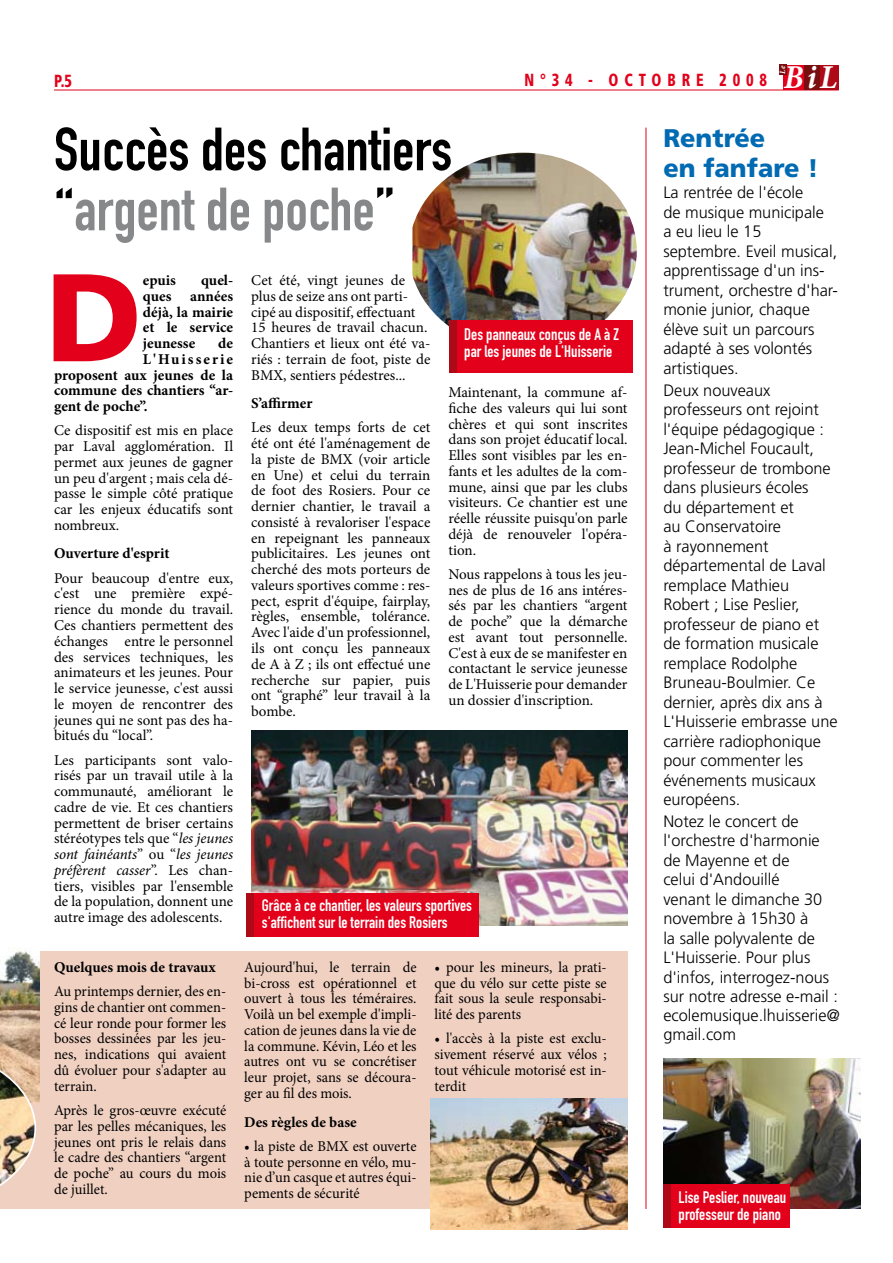
<style>
.page{position:relative;width:893px;height:1263px;background:#fff}
.page>*{position:absolute;margin:0;border:0;box-sizing:border-box;transform-origin:0 0}
.t1{font:900 124.5px "Frutiger LT Std";color:#e2001a}
.t2{font:60px/60px "DIN Engschrift Std";color:#000}
.t3{font:900 25.5px/30px "Frutiger LT Std";color:#006ab2}
.t4{font:900 condensed 17.55px "Frutiger LT Std";letter-spacing:.4em;color:#e2001a;scale:.83 1}
.t5{font:300 16.5px/19.5px "Frutiger LT Std";color:#000}
.t6{font:16.5px/16.5px "DIN Engschrift Std";color:#fff}
.t7{font:15px/15.8px "Minion Pro";color:#000;text-align:justify}
.t8{font:700 15px/15.8px "Minion Pro";color:#000;text-align:justify}
.t9{font:700 15px "Minion Pro";letter-spacing:.13em;color:#000}
.t10{font:italic 700 8.1px "Minion Pro";color:#fff}
.s1{font-family:"Minion Pro";font-weight:700;font-style:italic;font-stretch:normal;font-size:33.45px;color:#fff}
.s2{font-family:"Minion Pro";font-weight:700;font-style:italic;font-stretch:normal;font-size:33.9px;color:#fff}
.s3{color:#87888a}
.s4{font-style:italic}
</style>
<div class="page">
<img style="left:412px;top:153px;width:225px;height:197px">
<hr style="left:54px;top:90px;width:785px;height:1px;background:#e2001a">
<div style="left:783px;top:65px;width:55px;height:25px;background:#e2001a"></div>
<div style="left:816px;top:65px;width:23px;height:25px;background:#ae0917"></div>
<div style="left:804px;top:65px;width:16px;height:25px;background:#790e11"></div>
<div style="left:779px;top:65px;width:7px;height:10px;background:#790e11"></div>
<div style="left:0;top:951px;width:627px;height:258px;background:#f0d0c1"></div>
<hr style="left:646px;top:128px;width:1px;height:1081px;background:#e2001a">
<img style="left:252px;top:730px;width:375px;height:195px">
<div style="left:248px;top:893px;width:231px;height:43px;background:#e2001a"></div>
<div style="left:247px;top:893px;width:7px;height:43px;background:#ae0917"></div>
<img style="left:431px;top:1098px;width:196px;height:131px">
<div style="left:451px;top:320px;width:181px;height:53px;background:#e2001a"></div>
<div style="left:449px;top:320px;width:8px;height:53px;background:#ae0917"></div>
<img style="left:663px;top:1058px;width:197px;height:151px">
<div style="left:665px;top:1185px;width:124px;height:43px;background:#e2001a"></div>
<div style="left:663px;top:1185px;width:8px;height:43px;background:#ae0917"></div>
<img style="left:0;top:948px;width:40px;height:154px">
<img style="left:0;top:1046px;width:36px;height:140px">
<p class="t10" style="left:777px;top:74px;width:9px;rotate:-90deg">Le</p>
<p class="t4" style="left:54px;top:70px;width:23px">P.5</p>
<p class="t4" style="left:524px;top:69px;width:378px">N°34 - OCTOBRE 2008 <span class="s1">B</span><span class="s2">i</span><span class="s1">L</span></p>
<h2 class="t2" style="left:54px;top:120px;width:400px">Succès des chantiers ‘‘<span class="s3">argent de poche</span>’’</h2>
<h1 class="t1" style="left:45px;top:242px;width:98px">D</h1>
<p class="t8" style="left:143px;top:272px;width:35px">epuis</p>
<p class="t8" style="left:201px;top:272px;width:34px">quel-</p>
<p class="t8" style="left:143px;top:288px;width:30px">ques</p>
<p class="t8" style="left:143px;top:288px;width:92px;text-indent:47px">années déjà, la mairie et le service jeunesse</p>
<p class="t8" style="left:218px;top:335px;width:16px">de</p>
<p class="t9" style="left:143px;top:349px;width:92px">L'Huisserie</p>
<p class="t8" style="left:54px;top:367px;width:181px">proposent aux jeunes de la</p>
<p class="t8" style="left:54px;top:383px;width:181px">commune des chantiers ‘‘ar-</p>
<p class="t8" style="left:54px;top:398px;width:95px">gent de poche’’.</p>
<p class="t7" style="left:54px;top:423px;width:181px">Ce dispositif est mis en place par Laval agglomération. Il permet aux jeunes de gagner un peu d'argent ; mais cela dé&shy;passe le simple côté pratique car les enjeux éducatifs sont nombreux.</p>
<p class="t8" style="left:54px;top:546px;width:117px">Ouverture d'esprit</p>
<p class="t7" style="left:54px;top:570px;width:181px">Pour beaucoup d'entre eux, c'est une première expé&shy;rience du monde du travail.<br>Ces chantiers permettent des échanges entre le personnel des services techniques, les animateurs et les jeunes. Pour le service jeunesse, c'est aussi le moyen de rencontrer des jeunes qui ne sont pas des ha&shy;bitués du “local”.</p>
<p class="t7" style="left:54px;top:752px;width:181px">Les participants sont valo&shy;risés par un travail utile à la communauté, améliorant le cadre de vie. Et ces chantiers permettent de briser certains stéréotypes tels que ‘‘<span class="s4">les jeunes sont fainéants</span>’’ ou ‘‘<span class="s4">les jeunes préfèrent casser</span>’’. Les chan&shy;tiers, visibles par l'ensemble de la population, donnent une autre image des adolescents.</p>
<p class="t7" style="left:251px;top:273px;width:181px;text-align:left">Cet été, vingt jeunes de plus de seize ans ont parti&shy;cipé au dispositif, effectuant<br>15 heures de travail chacun.<br>Chantiers et lieux ont été va&shy;riés : terrain de foot, piste de<br>BMX, sentiers pédestres...</p>
<p class="t8" style="left:251px;top:395px;width:63px">S’affirmer</p>
<p class="t7" style="left:251px;top:420px;width:181px">Les deux temps forts de cet été ont été l'aménagement de la piste de BMX (voir article en Une) et celui du terrain de foot des Rosiers. Pour ce dernier chantier, le travail a consisté à revaloriser l'espace en repeignant les panneaux publicitaires. Les jeunes ont cherché des mots porteurs de valeurs sportives comme : res&shy;pect, esprit d'équipe, fairplay, règles, ensemble, tolérance.<br>Avec l'aide d'un professionnel, ils ont conçu les panneaux de A à Z ; ils ont effectué une recherche sur papier, puis ont “graphé” leur travail à la bombe.</p>
<p class="t6" style="left:464px;top:326px;width:156px">Des panneaux conçus de A à Z par les jeunes de L'Huisserie</p>
<p class="t7" style="left:448px;top:384px;width:181px">Maintenant, la commune af&shy;fiche des valeurs qui lui sont chères et qui sont inscrites dans son projet éducatif local.<br>Elles sont visibles par les en&shy;fants et les adultes de la com&shy;mune, ainsi que par les clubs visiteurs. Ce chantier est une réelle réussite puisqu'on parle déjà de renouveler l'opéra&shy;tion.</p>
<p class="t7" style="left:448px;top:566px;width:181px">Nous rappelons à tous les jeu&shy;nes de plus de 16 ans intéres&shy;sés par les chantiers “argent de poche” que la démarche est avant tout personnelle.<br>C'est à eux de se manifester en contactant le service jeunesse de L'Huisserie pour demander un dossier d'inscription.</p>
<p class="t6" style="left:262px;top:897px;width:212px">Grâce à ce chantier, les valeurs sportives s'affichent sur le terrain des Rosiers</p>
<p class="t8" style="left:54px;top:959px;width:163px">Quelques mois de travaux</p>
<p class="t7" style="left:54px;top:984px;width:174px">Au printemps dernier, des en&shy;gins de chantier ont commen&shy;cé leur ronde pour former les bosses dessinées par les jeu&shy;nes, indications qui avaient dû évoluer pour s'adapter au terrain.</p>
<p class="t7" style="left:54px;top:1102px;width:174px">Après le gros-œuvre exécuté par les pelles mécaniques, les jeunes ont pris le relais dans le cadre des chantiers “argent de poche” au cours du mois de juillet.</p>
<p class="t7" style="left:244px;top:959px;width:174px">Aujourd'hui, le terrain de bi-cross est opérationnel et ouvert à tous les téméraires.<br>Voilà un bel exemple d'impli&shy;cation de jeunes dans la vie de la commune. Kévin, Léo et les autres ont vu se concrétiser leur projet, sans se découra&shy;ger au fil des mois.</p>
<p class="t8" style="left:244px;top:1114px;width:114px">Des règles de base</p>
<p class="t7" style="left:244px;top:1138px;width:174px">• la piste de BMX est ouverte à toute personne en vélo, mu&shy;nie d’un casque et autres équi&shy;pements de sécurité</p>
<p class="t7" style="left:435px;top:959px;width:174px">• pour les mineurs, la prati&shy;que du vélo sur cette piste se fait sous la seule responsabi&shy;lité des parents</p>
<p class="t7" style="left:435px;top:1031px;width:174px">• l'accès à la piste est exclu&shy;sivement réservé aux vélos ; tout véhicule motorisé est in&shy;terdit</p>
<h3 class="t3" style="left:663px;top:123px;width:157px">Rentrée<br>en fanfare !</h3>
<p class="t5" style="left:663px;top:183px;width:176px">La rentrée de l'école<br>de musique municipale<br>a eu lieu le 15 septembre. Eveil musical, apprentissage d'un ins&shy;trument, orchestre d'har&shy;monie junior, chaque élève suit un parcours adapté à ses volontés artistiques.</p>
<p class="t5" style="left:663px;top:380px;width:176px">Deux nouveaux professeurs ont rejoint l'équipe pédagogique :<br>Jean-Michel Foucault, professeur de trombone dans plusieurs écoles<br>du département et<br>au Conservatoire<br>à rayonnement départemental de Laval remplace Mathieu<br>Robert ; Lise Peslier, professeur de piano et de formation musicale remplace Rodolphe<br>Bruneau-Boulmier. Ce dernier, après dix ans à<br>L'Huisserie embrasse une carrière radiophonique pour commenter les événements musicaux européens.</p>
<p class="t5" style="left:663px;top:812px;width:178px">Notez le concert de l'orchestre d'harmonie de Mayenne et de<br>celui d'Andouillé<br>venant le dimanche 30 novembre à 15h30 à<br>la salle polyvalente de<br>L'Huisserie. Pour plus d'infos, interrogez-nous sur notre adresse e-mail : ecolemusique.lhuisserie@ gmail.com</p>
<p class="t6" style="left:679px;top:1189px;width:109px">Lise Peslier, nouveau professeur de piano</p>
</div>
